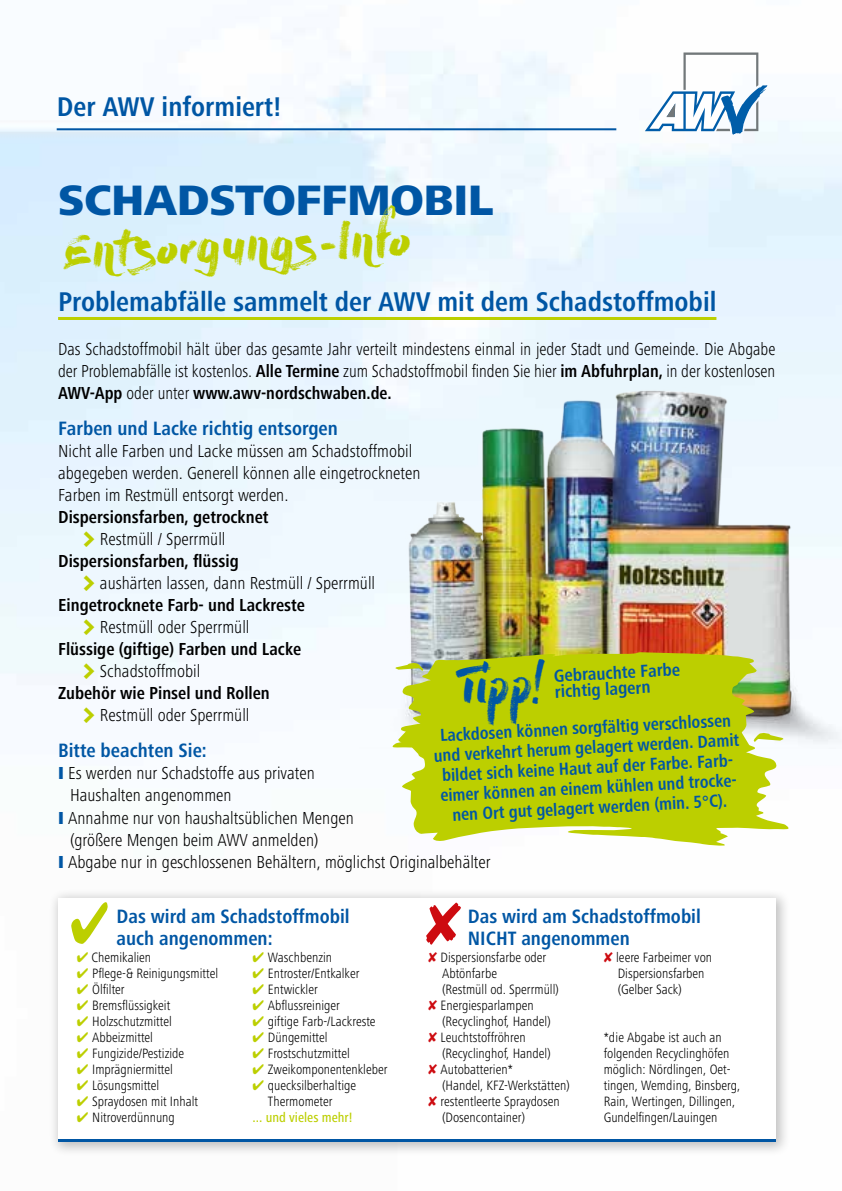
<style>
.page{position:relative;width:842px;height:1191px;background:#fff}
.page>*{position:absolute;margin:0;border:0;box-sizing:border-box;transform-origin:0 0}
.t1{font:48px "Dry Brush";color:#bccf00}
.t2{font:48px "Dry Brush";color:#0056a4;scale:.95 1}
.t3{font:800 44px "Frutiger Next";color:#0056a4}
.t4{font:700 condensed 28px "Frutiger Next";color:#0056a4}
.t5{font:700 condensed 20px/22px "Frutiger Next";color:#0056a4}
.t6{font:300 condensed 18px/22px "Frutiger Next";color:#000}
.t7{font:300 condensed 18px/22px "Frutiger Next";color:#000;text-align:justify;scale:.96 1}
.t8{font:700 condensed 18px/20px "Frutiger Next";color:#0056a4}
.t9{font:700 condensed 18px "Frutiger Next";color:#000}
.t10{font:300 condensed 14px/16px "Frutiger Next";color:#000}
.t11{font:500 condensed 14px/16px "Frutiger Next";color:#bccf00}
.s1{font-weight:700}
.s2{font-family:"The Sans C5";font-weight:800;font-stretch:normal;font-size:26px;color:#bccf00}
.s3{font-weight:800;font-stretch:normal;color:#0056a4}
.s4{color:#bccf00}
.s5{color:#cd0b10}
.s6{color:#fff}
.s7{font-weight:300;color:#000}
</style>
<div class="page">
<hr style="left:57px;top:128px;width:559px;height:2px;background:#0056a4">
<svg style="left:645px;top:52px;width:123px;height:83px"></svg>
<hr style="left:58px;top:317px;width:658px;height:3px;background:#bccf00">
<div style="left:49px;top:889px;width:742px;height:267px;background:#000;opacity:.25"></div>
<div style="left:58px;top:898px;width:718px;height:243px;background:#fff"></div>
<hr style="left:58px;top:1139px;width:717px;height:2px;background:#0056a4">
<img style="left:360px;top:386px;width:482px;height:362px">
<svg style="left:391px;top:652px;width:366px;height:110px;background:#bdcd1b"></svg>
<svg style="left:395px;top:663px;width:28px;height:8px"></svg>
<svg style="left:398px;top:719px;width:392px;height:127px;fill:#bccf00"></svg>
<svg style="left:754px;top:733px;width:29px;height:9px"></svg>
<h3 class="t4" style="left:57px;top:90px;width:226px">Der AWV informiert!</h3>
<h3 class="t4" style="left:55px;top:90px;width:188px">Abfuhrpla 2023</h3>
<h2 class="t3" style="left:58px;top:175px;width:437px">SCHADSTOFFMOBIL</h2>
<h1 class="t1" style="left:63px;top:223px;width:351px;rotate:-2deg">Entsorgungs-Info</h1>
<h3 class="t4" style="left:58px;top:286px;width:660px">Problemabfälle sammelt der AWV mit dem Schadstoffmobil</h3>
<p class="t7" style="left:58px;top:338px;width:749px">Das Schadstoffmobil hält über das gesamte Jahr verteilt mindestens einmal in jeder Stadt und Gemeinde. Die Abgabe der Problemabfälle ist kostenlos. <span class="s1">Alle Termine</span> zum Schadstoffmobil finden Sie hier <span class="s1">im Abfuhrplan,</span> in der kostenlosen <span class="s1">AWV-App</span> oder unter <span class="s1">www.awv-nordschwaben.de.</span></p>
<h3 class="t5" style="left:58px;top:418px;width:281px">Farben und Lacke richtig entsorgen</h3>
<p class="t6" style="left:58px;top:440px;width:364px">Nicht alle Farben und Lacke müssen am Schadstoffmobil abgegeben werden. Generell können alle eingetrockneten<br>Farben im Restmüll entsorgt werden.</p>
<p class="t9" style="left:58px;top:507px;width:212px">Dispersionsfarben, getrocknet</p>
<p class="t6" style="left:82px;top:528px;width:145px"><span class="s2">&gt;</span> Restmüll / Sperrmüll</p>
<p class="t9" style="left:58px;top:551px;width:182px">Dispersionsfarben, flüssig</p>
<p class="t6" style="left:82px;top:572px;width:294px"><span class="s2">&gt;</span> aushärten lassen, dann Restmüll / Sperrmüll</p>
<p class="t9" style="left:58px;top:595px;width:248px">Eingetrocknete Farb- und Lackreste</p>
<p class="t6" style="left:82px;top:616px;width:169px"><span class="s2">&gt;</span> Restmüll oder Sperrmüll</p>
<p class="t9" style="left:58px;top:639px;width:245px">Flüssige (giftige) Farben und Lacke</p>
<p class="t6" style="left:82px;top:660px;width:120px"><span class="s2">&gt;</span> Schadstoffmobil</p>
<p class="t9" style="left:58px;top:683px;width:213px">Zubehör wie Pinsel und Rollen</p>
<p class="t6" style="left:82px;top:704px;width:169px"><span class="s2">&gt;</span> Restmüll oder Sperrmüll</p>
<h3 class="t5" style="left:58px;top:740px;width:150px">Bitte beachten Sie:</h3>
<p class="t6" style="left:58px;top:762px;width:258px"><span class="s3">I</span> Es werden nur Schadstoffe aus privaten</p>
<p class="t6" style="left:70px;top:784px;width:163px">Haushalten angenommen</p>
<p class="t6" style="left:58px;top:806px;width:297px"><span class="s3">I</span> Annahme nur von haushaltsüblichen Mengen</p>
<p class="t6" style="left:70px;top:828px;width:250px">(größere Mengen beim AWV anmelden)</p>
<p class="t6" style="left:58px;top:850px;width:434px"><span class="s3">I</span> Abgabe nur in geschlossenen Behältern, möglichst Originalbehälter</p>
<h1 class="t2" style="left:455px;top:660px;width:94px;rotate:-3deg">Tipp!</h1>
<p class="t8" style="left:554px;top:668px;width:128px;line-height:16px;rotate:-3deg">Gebrauchte Farbe richtig lagern</p>
<p class="t8" style="left:432px;top:726px;width:307px;text-align:center;rotate:-3deg">Lackdosen können sorgfältig verschlossen und verkehrt herum gelagert werden. Damit bildet sich keine Haut auf der Farbe. Farb&shy;eimer können an einem kühlen und trocke&shy;nen Ort gut gelagert werden (min. 5°C).</p>
<h3 class="t5" style="left:117px;top:905px;width:235px">Das wird am Schadstoffmobil auch angenommen:</h3>
<h3 class="t5" style="left:468px;top:905px;width:235px">Das wird am Schadstoffmobil<br>NICHT angenommen</h3>
<p class="t10" style="left:77px;top:949px;width:76px"><span class="s4">✔</span> Chemikalien</p>
<p class="t10" style="left:77px;top:965px;width:143px"><span class="s4">✔</span> Pflege-&amp; Reinigungsmittel</p>
<p class="t10" style="left:77px;top:981px;width:49px"><span class="s4">✔</span> Ölfilter</p>
<p class="t10" style="left:77px;top:997px;width:95px"><span class="s4">✔</span> Bremsflüssigkeit</p>
<p class="t10" style="left:77px;top:1013px;width:97px"><span class="s4">✔</span> Holzschutzmittel</p>
<p class="t10" style="left:77px;top:1029px;width:78px"><span class="s4">✔</span> Abbeizmittel</p>
<p class="t10" style="left:77px;top:1045px;width:109px"><span class="s4">✔</span> Fungizide/Pestizide</p>
<p class="t10" style="left:77px;top:1061px;width:98px"><span class="s4">✔</span> Imprägniermittel</p>
<p class="t10" style="left:77px;top:1077px;width:84px"><span class="s4">✔</span> Lösungsmittel</p>
<p class="t10" style="left:77px;top:1093px;width:123px"><span class="s4">✔</span> Spraydosen mit Inhalt</p>
<p class="t10" style="left:77px;top:1109px;width:100px"><span class="s4">✔</span> Nitroverdünnung</p>
<p class="t10" style="left:428px;top:949px;width:120px"><span class="s5">✘</span> Dispersionsfarbe oder</p>
<p class="t10" style="left:442px;top:965px;width:56px">Abtönfarbe</p>
<p class="t10" style="left:442px;top:981px;width:118px">(Restmüll od. Sperrmüll)</p>
<p class="t10" style="left:428px;top:997px;width:107px"><span class="s5">✘</span> Energiesparlampen</p>
<p class="t10" style="left:442px;top:1013px;width:110px">(Recyclinghof, Handel)</p>
<p class="t10" style="left:428px;top:1029px;width:99px"><span class="s5">✘</span> Leuchtstoffröhren</p>
<p class="t10" style="left:442px;top:1045px;width:110px">(Recyclinghof, Handel)</p>
<p class="t10" style="left:428px;top:1061px;width:86px"><span class="s5">✘</span> Autobatterien*</p>
<p class="t10" style="left:442px;top:1077px;width:129px">(Handel, KFZ-Werkstätten)</p>
<p class="t10" style="left:428px;top:1093px;width:133px"><span class="s5">✘</span> restentleerte Spraydosen</p>
<p class="t10" style="left:442px;top:1109px;width:84px">(Dosencontainer)</p>
<p class="t10" style="left:252px;top:949px;width:81px"><span class="s4">✔</span> Waschbenzin</p>
<p class="t10" style="left:252px;top:965px;width:109px"><span class="s4">✔</span> Entroster/Entkalker</p>
<p class="t10" style="left:252px;top:981px;width:67px"><span class="s4">✔</span> Entwickler</p>
<p class="t10" style="left:252px;top:997px;width:89px"><span class="s4">✔</span> Abflussreiniger</p>
<p class="t10" style="left:252px;top:1013px;width:125px"><span class="s4">✔</span> giftige Farb-/Lackreste</p>
<p class="t10" style="left:252px;top:1029px;width:77px"><span class="s4">✔</span> Düngemittel</p>
<p class="t10" style="left:252px;top:1045px;width:99px"><span class="s4">✔</span> Frostschutzmittel</p>
<p class="t10" style="left:252px;top:1061px;width:137px"><span class="s4">✔</span> Zweikomponentenkleber</p>
<p class="t10" style="left:252px;top:1077px;width:105px"><span class="s4">✔</span> quecksilberhaltige</p>
<p class="t11" style="left:252px;top:1093px;width:102px"><span class="s6">✔</span> <span class="s7">Thermometer<br></span>... und vieles mehr!</p>
<p class="t10" style="left:618px;top:949px;width:96px;text-indent:-14px"><span class="s5">✘</span> leere Farbeimer von<br>Dispersionsfarben (Gelber Sack)</p>
<p class="t10" style="left:604px;top:1029px;width:138px">*die Abgabe ist auch an folgenden Recyclinghöfen möglich: Nördlingen, Oet&shy;tingen, Wemding, Binsberg,<br>Rain, Wertingen, Dillingen,<br>Gundelfingen/Lauingen</p>
</div>
